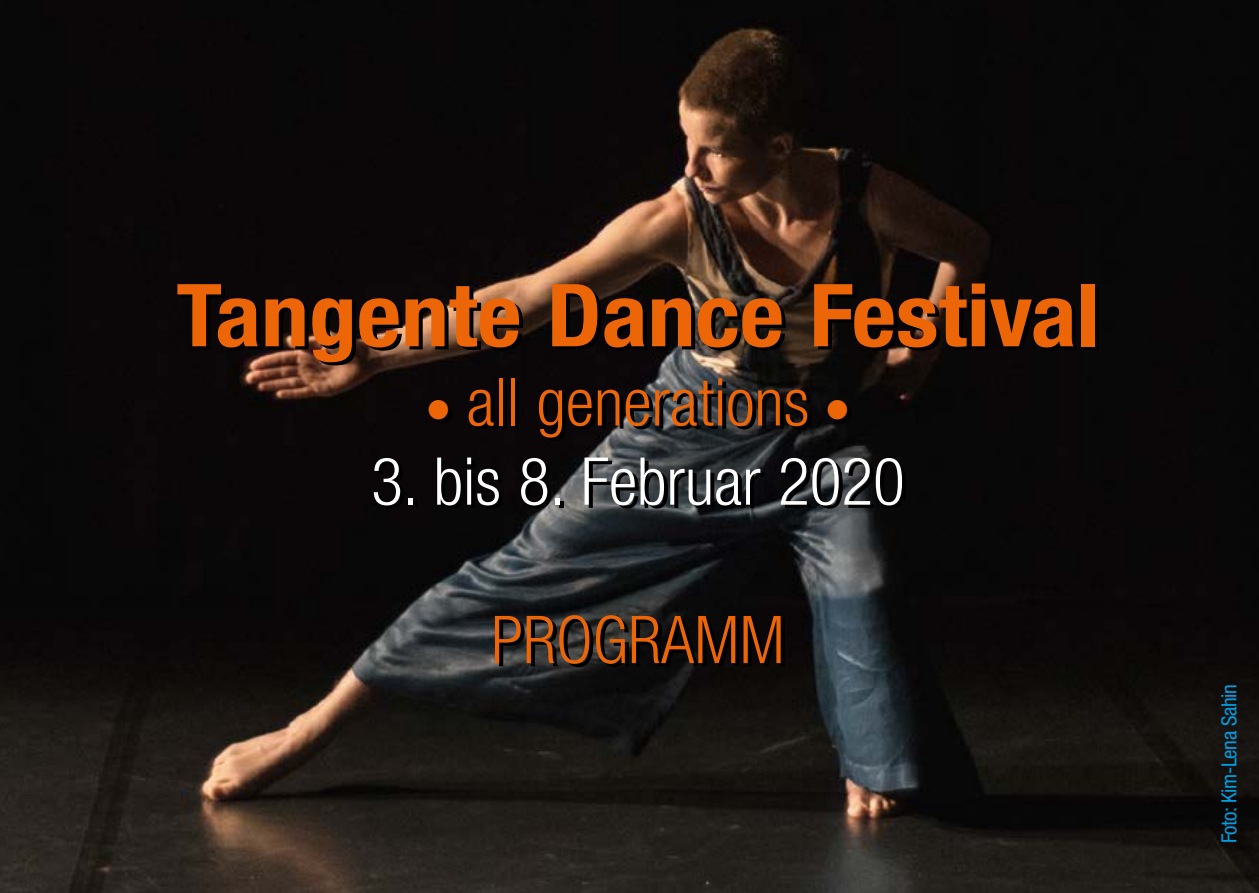
<style>
.page{position:relative;width:1259px;height:893px;background:#fff}
.page>*{position:absolute;margin:0;border:0;box-sizing:border-box;transform-origin:0 0}
.t1{font:700 condensed 87px "Helvetica Neue LT";color:#ec6608;scale:1.1 1}
.t2{font:300 condensed 66px "Helvetica Neue LT";color:#ec6608}
.t3{font:300 condensed 66px "Helvetica Neue LT";color:#fff}
.t4{font:27px "Zapf Dingbats ITC";color:#000}
.t5{font:27px "Zapf Dingbats ITC";color:#ec6608}
.t6{font:condensed 21px "Helvetica Neue LT";letter-spacing:-.02em;color:#009fe4}
</style>
<div class="page">
<img style="left:0;top:0;width:1259px;height:893px">
<h1 class="t1" style="left:176px;top:263px;width:841px">Tangente Dance Festival</h1>
<p class="t2" style="left:428px;top:364px;width:383px">● all generations</p>
<p class="t5" style="left:826px;top:397px;width:23px">●</p>
<p class="t3" style="left:371px;top:443px;width:535px">3. bis 8. Februar 2020</p>
<p class="t4" style="left:432px;top:401px;width:23px">●</p>
<p class="t4" style="left:831px;top:401px;width:23px">●</p>
<p class="t2" style="left:491px;top:602px;width:295px">PROGRAMM</p>
<p class="t6" style="left:1216px;top:843px;width:160px;rotate:-90deg">Foto: Kim-Lena Sahin</p>
</div>
